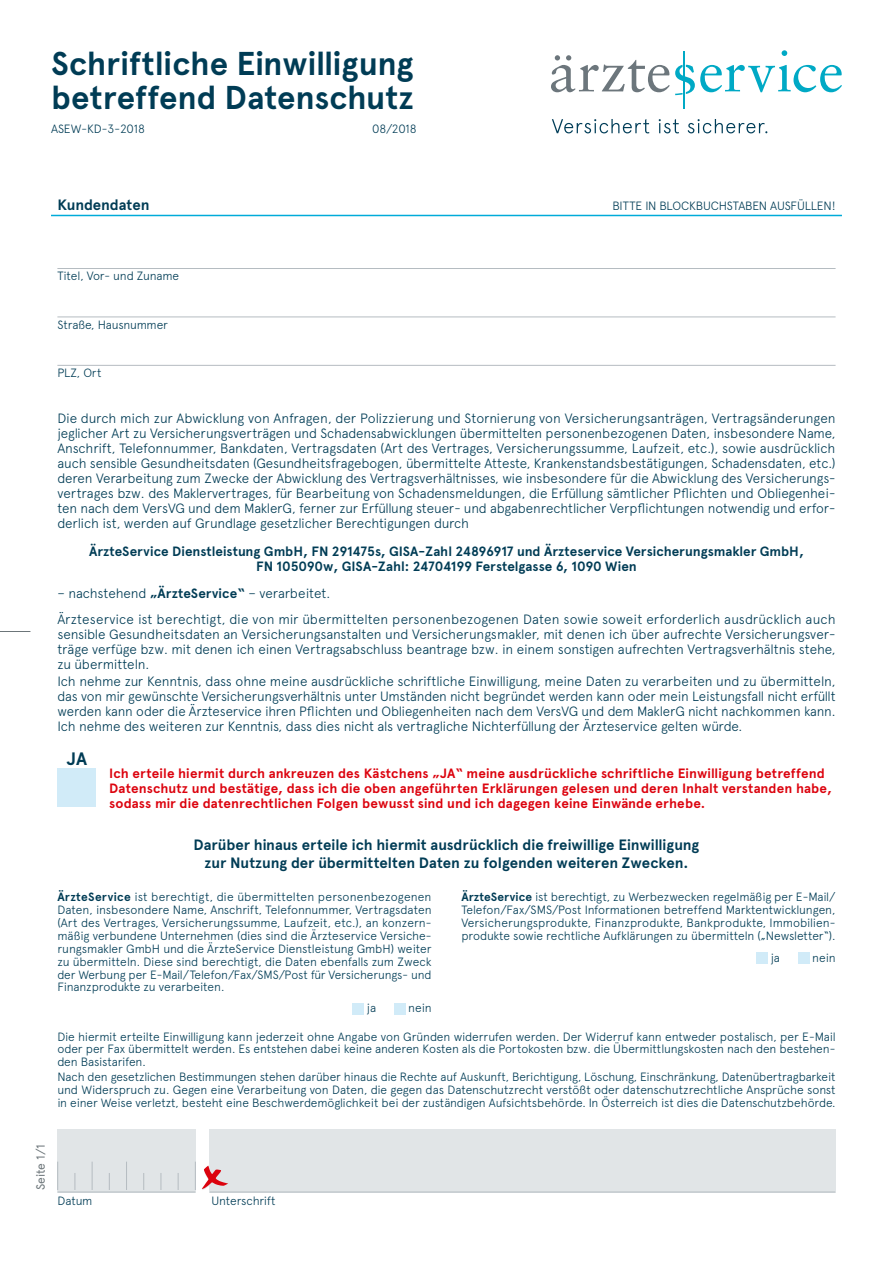
<style>
.page{position:relative;width:893px;height:1263px;background:#fff}
.page>*{position:absolute;margin:0;border:0;box-sizing:border-box;transform-origin:0 0}
.t1{font:700 33px/34.5px "Apercu";letter-spacing:-.005em;color:#003c55}
.t2{font:700 18px "Apercu";color:#003c55}
.t3{font:700 15px/18px "Apercu";color:#003c55;text-align:center}
.t4{font:300 13.5px/15px "Apercu";letter-spacing:-.005em;color:#003c55;text-align:justify}
.t5{font:700 13.5px/15px "Apercu";letter-spacing:.01em;color:#dc030e}
.t6{font:700 13.5px/15px "Apercu";color:#003c55;text-align:center}
.t7{font:300 12px/12.9px "Apercu";letter-spacing:-.015em;color:#003c55;text-align:justify}
.t8{font:12px "Apercu";color:#6c7579}
.s1{font-weight:700}
</style>
<div class="page">
<hr style="left:0;top:631px;width:30px;height:1px;background:#6c7579">
<div style="left:57px;top:1129px;width:139px;height:63px;background:#e1e5e7"></div>
<svg style="left:178px;top:1173px;width:1px;height:17px"></svg>
<svg style="left:161px;top:1173px;width:1px;height:17px"></svg>
<svg style="left:143px;top:1173px;width:1px;height:17px"></svg>
<svg style="left:109px;top:1173px;width:1px;height:17px"></svg>
<svg style="left:75px;top:1173px;width:1px;height:17px"></svg>
<svg style="left:57px;top:1161px;width:1px;height:29px"></svg>
<svg style="left:92px;top:1162px;width:1px;height:28px"></svg>
<svg style="left:126px;top:1161px;width:1px;height:29px"></svg>
<svg style="left:195px;top:1161px;width:1px;height:29px"></svg>
<hr style="left:58px;top:1192px;width:137px;height:1px;background:#b5bcc1">
<div style="left:209px;top:1129px;width:627px;height:63px;background:#e1e5e7"></div>
<svg style="left:202px;top:1165px;width:26px;height:25px"></svg>
<hr style="left:210px;top:1192px;width:625px;height:1px;background:#b5bcc1">
<hr style="left:683px;top:51px;width:2px;height:58px;background:#00a9c5">
<svg style="left:551px;top:50px;width:291px;height:45px"></svg>
<svg style="left:552px;top:119px;width:97px;height:14px"></svg>
<svg style="left:659px;top:119px;width:20px;height:14px"></svg>
<svg style="left:688px;top:119px;width:79px;height:14px"></svg>
<hr style="left:51px;top:215px;width:791px;height:1px;background:#00abd9">
<hr style="left:57px;top:268px;width:779px;height:1px;background:#b5bcc1">
<hr style="left:57px;top:317px;width:779px;height:1px;background:#b5bcc1">
<hr style="left:57px;top:365px;width:779px;height:1px;background:#b5bcc1">
<div style="left:57px;top:768px;width:39px;height:39px;background:#d1ebf8"></div>
<div style="left:352px;top:1003px;width:12px;height:11px;background:#d1ebf8"></div>
<div style="left:394px;top:1003px;width:11px;height:11px;background:#d1ebf8"></div>
<div style="left:756px;top:953px;width:12px;height:11px;background:#d1ebf8"></div>
<div style="left:798px;top:953px;width:11px;height:11px;background:#d1ebf8"></div>
<h1 class="t1" style="left:51px;top:46px;width:364px">Schriftliche Einwilligung betreffend Datenschutz</h1>
<p class="t7" style="left:51px;top:123px;width:95px">ASEW-KD-3-2018</p>
<p class="t7" style="left:372px;top:123px;width:46px">08/2018</p>
<p class="t3" style="left:57px;top:196px;width:94px">Kundendaten</p>
<p class="t7" style="left:612px;top:200px;width:225px">BITTE IN BLOCKBUCHSTABEN AUSFÜLLEN!</p>
<p class="t7" style="left:57px;top:269px;width:123px">Titel, Vor- und Zuname</p>
<p class="t7" style="left:57px;top:318px;width:112px">Straße, Hausnummer</p>
<p class="t7" style="left:57px;top:366px;width:46px">PLZ, Ort</p>
<p class="t4" style="left:57px;top:411px;width:780px">Die durch mich zur Abwicklung von Anfragen, der Polizzierung und Stornierung von Versicherungsanträgen, Vertragsänderungen jeglicher Art zu Versicherungsverträgen und Schadensabwicklungen übermittelten personenbezogenen Daten, insbesondere Name, Anschrift, Telefonnummer, Bankdaten, Vertragsdaten (Art des Vertrages, Versicherungssumme, Laufzeit, etc.), sowie ausdrücklich auch sensible Gesundheitsdaten (Gesundheitsfragebogen, übermittelte Atteste, Krankenstandsbestätigungen, Schadensdaten, etc.) deren Verarbeitung zum Zwecke der Abwicklung des Vertragsverhältnisses, wie insbesondere für die Abwicklung des Versicherungs&shy;vertrages bzw. des Maklervertrages, für Bearbeitung von Schadensmeldungen, die Erfüllung sämtlicher Pflichten und Obliegenhei&shy;ten nach dem VersVG und dem MaklerG, ferner zur Erfüllung steuer- und abgabenrechtlicher Verpflichtungen notwendig und erfor&shy;derlich ist, werden auf Grundlage gesetzlicher Berechtigungen durch</p>
<p class="t6" style="left:89px;top:543px;width:716px">ÄrzteService Dienstleistung GmbH, FN 291475s, GISA-Zahl 24896917 und Ärzteservice Versicherungsmakler GmbH,<br>FN 105090w, GISA-Zahl: 24704199 Ferstelgasse 6, 1090 Wien</p>
<p class="t4" style="left:57px;top:581px;width:780px;line-height:25.7px">– nachstehend <span class="s1">„ÄrzteService“</span> – verarbeitet.<br>Ärzteservice ist berechtigt, die von mir übermittelten personenbezogenen Daten sowie soweit erforderlich ausdrücklich auch</p>
<p class="t4" style="left:57px;top:627px;width:780px">sensible Gesundheitsdaten an Versicherungsanstalten und Versicherungsmakler, mit denen ich über aufrechte Versicherungsver&shy;träge verfüge bzw. mit denen ich einen Vertragsabschluss beantrage bzw. in einem sonstigen aufrechten Vertragsverhältnis stehe, zu übermitteln.</p>
<p class="t4" style="left:57px;top:674px;width:780px">Ich nehme zur Kenntnis, dass ohne meine ausdrückliche schriftliche Einwilligung, meine Daten zu verarbeiten und zu übermitteln, das von mir gewünschte Versicherungsverhältnis unter Umständen nicht begründet werden kann oder mein Leistungsfall nicht erfüllt werden kann oder die Ärzteservice ihren Pflichten und Obliegenheiten nach dem VersVG und dem MaklerG nicht nachkommen kann.<br>Ich nehme des weiteren zur Kenntnis, dass dies nicht als vertragliche Nichterfüllung der Ärzteservice gelten würde.</p>
<h2 class="t2" style="left:67px;top:747px;width:22px">JA</h2>
<p class="t5" style="left:109px;top:765px;width:724px">Ich erteile hiermit durch ankreuzen des Kästchens „JA“ meine ausdrückliche schriftliche Einwilligung betreffend<br>Datenschutz und bestätige, dass ich die oben angeführten Erklärungen gelesen und deren Inhalt verstanden habe, sodass mir die datenrechtlichen Folgen bewusst sind und ich dagegen keine Einwände erhebe.</p>
<p class="t3" style="left:194px;top:836px;width:507px">Darüber hinaus erteile ich hiermit ausdrücklich die freiwillige Einwilligung zur Nutzung der übermittelten Daten zu folgenden weiteren Zwecken.</p>
<p class="t7" style="left:57px;top:890px;width:376px"><span class="s1">ÄrzteService</span> ist berechtigt, die übermittelten personenbezogenen Daten, insbesondere Name, Anschrift, Telefonnummer, Vertragsdaten (Art des Vertrages, Versicherungssumme, Laufzeit, etc.), an konzern&shy;mäßig verbundene Unternehmen (dies sind die Ärzteservice Versiche&shy;rungsmakler GmbH und die ÄrzteService Dienstleistung GmbH) weiter zu übermitteln. Diese sind berechtigt, die Daten ebenfalls zum Zweck der Werbung per E-Mail/Telefon/Fax/SMS/Post für Versicherungs- und Finanzprodukte zu verarbeiten.</p>
<p class="t7" style="left:367px;top:1002px;width:11px">ja</p>
<p class="t7" style="left:408px;top:1002px;width:25px">nein</p>
<p class="t7" style="left:461px;top:890px;width:376px"><span class="s1">ÄrzteService</span> ist berechtigt, zu Werbezwecken regelmäßig per E-Mail/ Telefon/Fax/SMS/Post Informationen betreffend Marktentwicklungen, Versicherungsprodukte, Finanzprodukte, Bankprodukte, Immobilien&shy;produkte sowie rechtliche Aufklärungen zu übermitteln („Newsletter“).</p>
<p class="t7" style="left:771px;top:951px;width:11px">ja</p>
<p class="t7" style="left:812px;top:951px;width:25px">nein</p>
<p class="t7" style="left:57px;top:1030px;width:780px">Die hiermit erteilte Einwilligung kann jederzeit ohne Angabe von Gründen widerrufen werden. Der Widerruf kann entweder postalisch, per E-Mail oder per Fax übermittelt werden. Es entstehen dabei keine anderen Kosten als die Portokosten bzw. die Übermittlungskosten nach den bestehen&shy;den Basistarifen.</p>
<p class="t7" style="left:57px;top:1071px;width:780px">Nach den gesetzlichen Bestimmungen stehen darüber hinaus die Rechte auf Auskunft, Berichtigung, Löschung, Einschränkung, Datenübertragbarkeit und Widerspruch zu. Gegen eine Verarbeitung von Daten, die gegen das Datenschutzrecht verstößt oder datenschutzrechtliche Ansprüche sonst in einer Weise verletzt, besteht eine Beschwerdemöglichkeit bei der zuständigen Aufsichtsbehörde. In Österreich ist dies die Datenschutzbehörde.</p>
<p class="t8" style="left:34px;top:1190px;width:48px;rotate:-90deg">Seite 1/1</p>
<p class="t7" style="left:57px;top:1194px;width:37px">Datum</p>
<p class="t7" style="left:212px;top:1194px;width:66px">Unterschrift</p>
</div>
